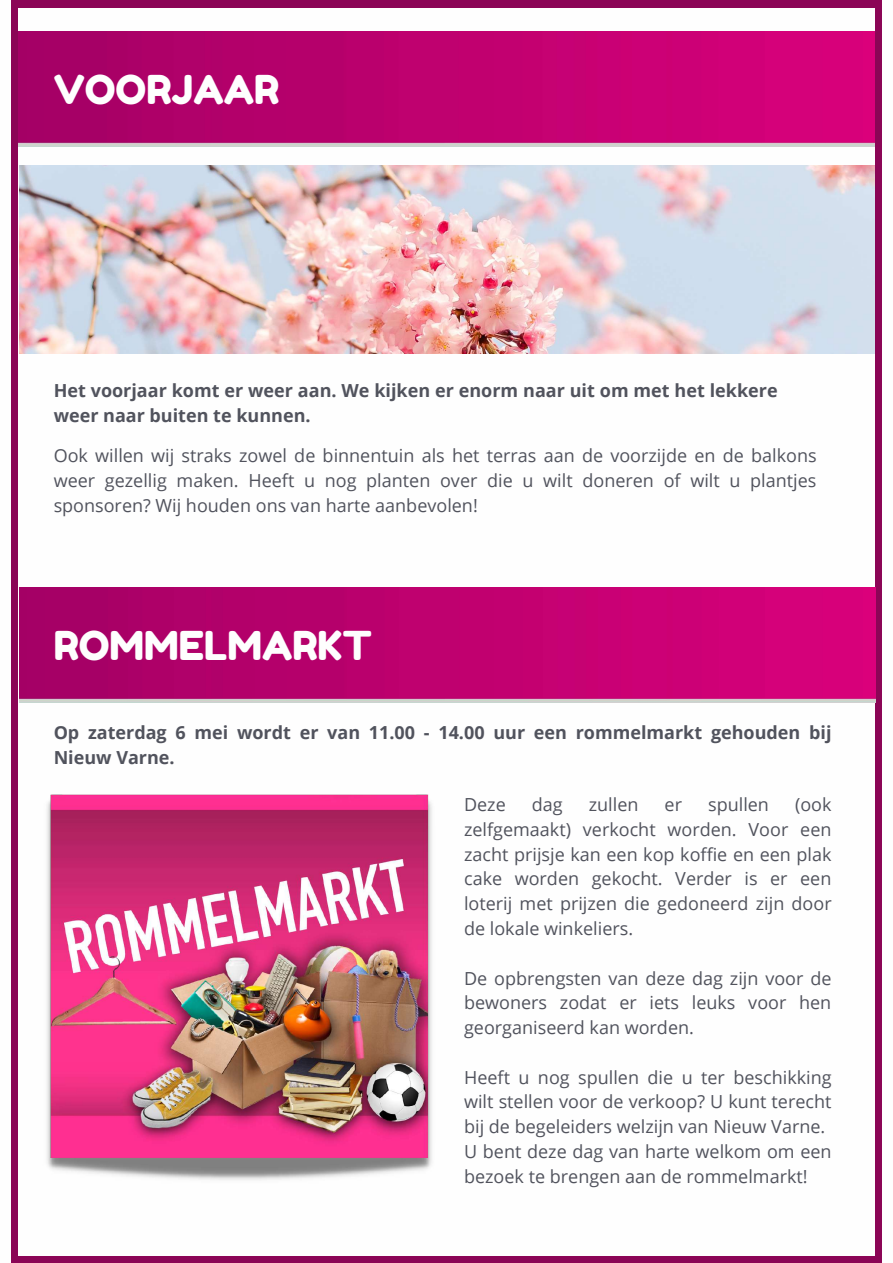
<style>
.page{position:relative;width:893px;height:1263px;background:#fff}
.page>*{position:absolute;margin:0;border:0;box-sizing:border-box;transform-origin:0 0}
.t1{font:39.75px "Fredoka One";color:#fefefe}
.t2{font:18px/24.8px "Open Sans";color:#51535d;text-align:justify}
.t3{font:700 18px/24.8px "Open Sans";color:#51535d}
</style>
<div class="page">
<div style="left:11px;top:0;width:870px;height:1263px;background:#8b0556"></div>
<div style="left:19px;top:8px;width:855px;height:1247px;background:#fefefe"></div>
<img style="left:19px;top:32px;width:855px;height:115px">
<img style="left:19px;top:166px;width:855px;height:188px">
<img style="left:19px;top:588px;width:856px;height:115px">
<img style="left:47px;top:794px;width:385px;height:386px">
<h1 class="t1" style="left:54px;top:65px;width:227px">VOORJAAR</h1>
<p class="t3" style="left:54px;top:378px;width:725px">Het voorjaar komt er weer aan. We kijken er enorm naar uit om met het lekkere weer naar buiten te kunnen.</p>
<p class="t2" style="left:54px;top:443px;width:764px">Ook willen wij straks zowel de binnentuin als het terras aan de voorzijde en de balkons weer gezellig maken. Heeft u nog planten over die u wilt doneren of wilt u plantjes sponsoren? Wij houden ons van harte aanbevolen!</p>
<h1 class="t1" style="left:54px;top:621px;width:320px">ROMMELMARKT</h1>
<p class="t3" style="left:54px;top:719px;width:779px">Op zaterdag 6 mei wordt er van 11.00 - 14.00 uur een rommelmarkt gehouden bij<br>Nieuw Varne.</p>
<p class="t2" style="left:464px;top:792px;width:369px;text-indent:331px">(ook zelfgemaakt) verkocht worden. Voor een zacht prijsje kan een kop koffie en een plak cake worden gekocht. Verder is er een loterij met prijzen die gedoneerd zijn door de lokale winkeliers.</p>
<p class="t2" style="left:464px;top:965px;width:369px">De opbrengsten van deze dag zijn voor de bewoners zodat er iets leuks voor hen georganiseerd kan worden.</p>
<p class="t2" style="left:464px;top:1064px;width:369px;text-align:left">Heeft u nog spullen die u ter beschikking wilt stellen voor de verkoop? U kunt terecht bij de begeleiders welzijn van Nieuw Varne.<br>U bent deze dag van harte welkom om een bezoek te brengen aan de rommelmarkt!</p>
<p class="t2" style="left:464px;top:792px;width:43px">Deze</p>
<p class="t2" style="left:532px;top:792px;width:32px">dag</p>
<p class="t2" style="left:589px;top:792px;width:51px">zullen</p>
<p class="t2" style="left:664px;top:792px;width:19px">er</p>
<p class="t2" style="left:708px;top:792px;width:62px">spullen</p>
</div>
